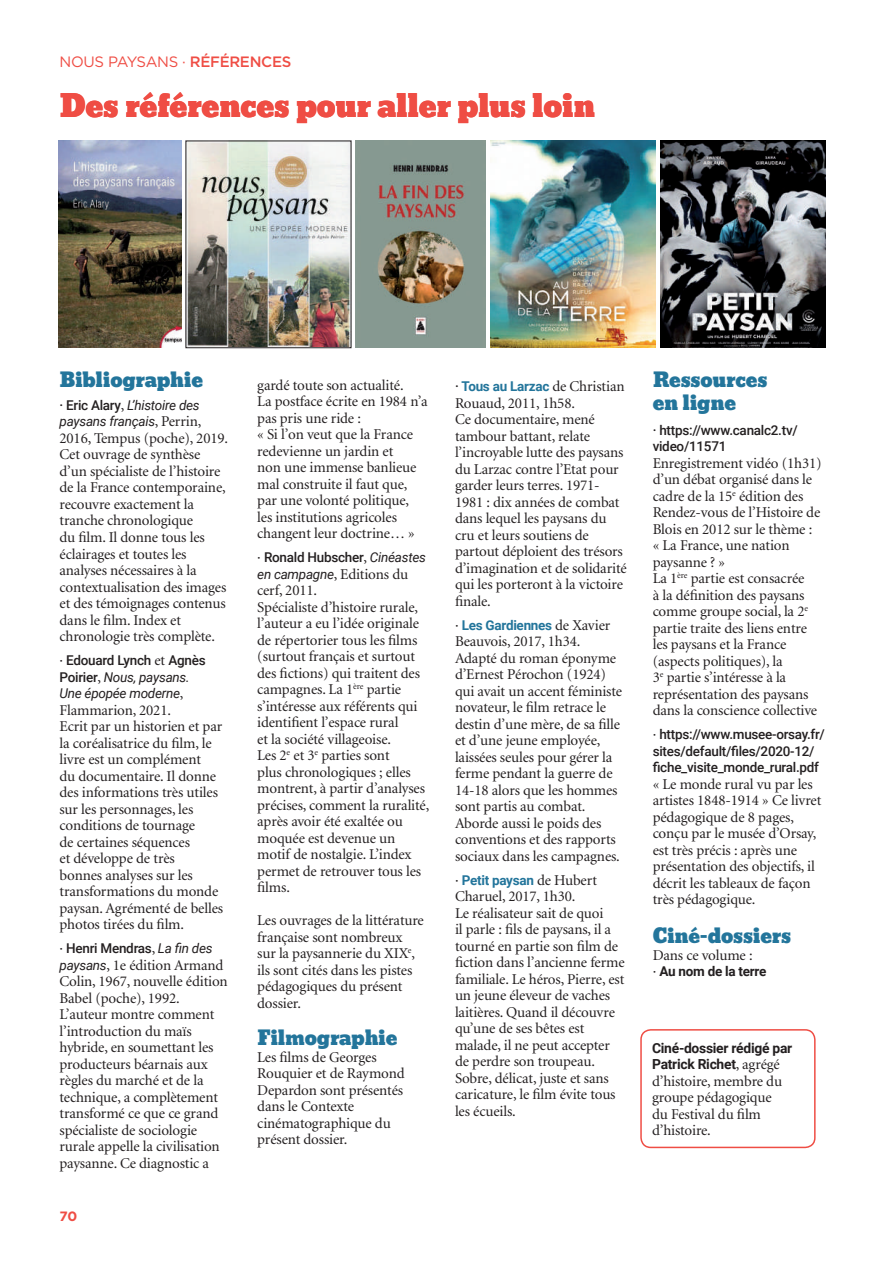
<style>
.page{position:relative;width:893px;height:1263px;background:#fff}
.page>*{position:absolute;margin:0;border:0;box-sizing:border-box;transform-origin:0 0}
.t1{font:30px "Bevan";letter-spacing:-.01em;color:#ef4d44}
.t2{font:19.5px/22.5px "Bevan";letter-spacing:-.015em;color:#23759b}
.t3{font:15px/16.5px "Minion";letter-spacing:-.01em;color:#231f20}
.t4{font:15px "Gotham";letter-spacing:-.02em;color:#ef4d44}
.t5{font:700 13.8px/16.5px "Roboto";letter-spacing:-.02em;color:#231f20}
.t6{font:500 13.5px/16.5px "Roboto";letter-spacing:-.02em;color:#231f20}
.t7{font:italic 13.5px/16.5px "Roboto";letter-spacing:-.02em;color:#231f20}
.t8{font:700 13.5px "Roboto";letter-spacing:-.02em;color:#23759b}
.t9{font:700 13.5px "Roboto";letter-spacing:-.02em;color:#231f20}
.t10{font:700 13.5px "Gotham";color:#ef4d44}
.s1{font-weight:500}
.s2{font-weight:500;font-style:normal}
.s3{font-family:"Minion";font-style:normal;font-size:15px}
.s4{font-family:"Minion";font-weight:400;font-size:15px}
.s5{font-weight:400;font-style:italic}
.s6{font-family:"Roboto";font-style:italic;font-size:13.5px}
.s7{font-weight:500;color:#231f20}
.s8{font-family:"Minion";font-weight:400;font-size:15px;color:#231f20}
</style>
<div class="page">
<img style="left:59px;top:141px;width:123px;height:206px">
<img style="left:355px;top:141px;width:131px;height:206px">
<img style="left:188px;top:143px;width:161px;height:203px">
<img style="left:490px;top:141px;width:165px;height:207px">
<img style="left:660px;top:141px;width:165px;height:207px">
<div style="left:640px;top:1029px;width:176px;height:119px;border:2px solid #ef4d44;border-radius:10px"></div>
<p class="t4" style="left:60px;top:53px;width:233px">NOUS PAYSANS · <span class="s1">RÉFÉRENCES</span></p>
<h1 class="t1" style="left:60px;top:82px;width:537px">Des références pour aller plus loin</h1>
<h2 class="t2" style="left:60px;top:369px;width:145px">Bibliographie</h2>
<p class="t7" style="left:60px;top:396px;width:143px"><span class="s2">· Eric Alary</span><span class="s3">,</span> L’histoire des paysans français<span class="s3">, Perrin,</span></p>
<p class="t3" style="left:60px;top:430px;width:170px">2016, Tempus (poche), 2019.<br>Cet ouvrage de synthèse d’un spécialiste de l’histoire de la France contemporaine, recouvre exactement la tranche chronologique<br>du film. Il donne tous les éclairages et toutes les analyses nécessaires à la contextualisation des images et des témoignages contenus dans le film. Index et chronologie très complète.</p>
<p class="t7" style="left:60px;top:651px;width:148px"><span class="s3">·</span> <span class="s2">Edouard Lynch</span> <span class="s3">et</span> <span class="s2">Agnès<br>Poirier</span><span class="s3">,</span> Nous, paysans.<br>Une épopée moderne<span class="s3">,</span></p>
<p class="t3" style="left:60px;top:702px;width:165px">Flammarion, 2021.<br>Ecrit par un historien et par la coréalisatrice du film, le livre est un complément<br>du documentaire. Il donne des informations très utiles sur les personnages, les conditions de tournage<br>de certaines séquences<br>et développe de très<br>bonnes analyses sur les transformations du monde paysan. Agrémenté de belles photos tirées du film.</p>
<p class="t6" style="left:60px;top:939px;width:155px"><span class="s4">·</span> Henri Mendras<span class="s4">,</span> <span class="s5">La fin des</span></p>
<p class="t3" style="left:60px;top:957px;width:170px"><span class="s6">paysans</span>, 1e édition Armand<br>Colin, 1967, nouvelle édition<br>Babel (poche), 1992.<br>L’auteur montre comment l’introduction du maïs hybride, en soumettant les producteurs béarnais aux règles du marché et de la technique, a complètement transformé ce que ce grand spécialiste de sociologie rurale appelle la civilisation paysanne. Ce diagnostic a</p>
<p class="t10" style="left:60px;top:1208px;width:19px">70</p>
<p class="t3" style="left:257px;top:377px;width:172px">gardé toute son actualité.<br>La postface écrite en 1984 n’a pas pris une ride :<br>« Si l’on veut que la France redevienne un jardin et<br>non une immense banlieue mal construite il faut que, par une volonté politique, les institutions agricoles changent leur doctrine… »</p>
<p class="t6" style="left:257px;top:549px;width:170px"><span class="s4">·</span> Ronald Hubscher<span class="s4">,</span> <span class="s5">Cinéastes</span></p>
<p class="t3" style="left:257px;top:566px;width:174px"><span class="s6">en campagne</span>, Editions du cerf, 2011.<br>Spécialiste d’histoire rurale, l’auteur a eu l’idée originale de répertorier tous les films (surtout français et surtout des fictions) qui traitent des campagnes. La 1<sup>ère</sup> partie s’intéresse aux référents qui identifient l’espace rural<br>et la société villageoise.<br>Les 2<sup>e</sup> et 3<sup>e</sup> parties sont<br>plus chronologiques ; elles montrent, à partir d’analyses précises, comment la ruralité, après avoir été exaltée ou moquée est devenue un motif de nostalgie. L’index permet de retrouver tous les films.</p>
<p class="t3" style="left:257px;top:913px;width:168px">Les ouvrages de la littérature française sont nombreux sur la paysannerie du XIX<sup>e</sup>, ils sont cités dans les pistes pédagogiques du présent dossier.</p>
<h2 class="t2" style="left:257px;top:1027px;width:142px">Filmographie</h2>
<p class="t3" style="left:257px;top:1049px;width:149px">Les films de Georges<br>Rouquier et de Raymond<br>Depardon sont présentés dans le Contexte cinématographique du présent dossier.</p>
<p class="t8" style="left:455px;top:377px;width:171px"><span class="s7">·</span> Tous au Larzac <span class="s8">de Christian</span></p>
<p class="t3" style="left:455px;top:395px;width:173px">Rouaud, 2011, 1h58.<br>Ce documentaire, mené tambour battant, relate l’incroyable lutte des paysans du Larzac contre l’Etat pour garder leurs terres. 1971-<br>1981 : dix années de combat dans lequel les paysans du cru et leurs soutiens de partout déploient des trésors d’imagination et de solidarité qui les porteront à la victoire finale.</p>
<p class="t8" style="left:455px;top:615px;width:157px"><span class="s8">·</span> Les Gardiennes <span class="s8">de Xavier</span></p>
<p class="t3" style="left:455px;top:634px;width:169px">Beauvois, 2017, 1h34.<br>Adapté du roman éponyme d’Ernest Pérochon (1924) qui avait un accent féministe novateur, le film retrace le destin d’une mère, de sa fille et d’une jeune employée, laissées seules pour gérer la ferme pendant la guerre de<br>14-18 alors que les hommes sont partis au combat.<br>Aborde aussi le poids des conventions et des rapports sociaux dans les campagnes.</p>
<p class="t8" style="left:455px;top:870px;width:143px"><span class="s8">·</span> Petit paysan <span class="s8">de Hubert</span></p>
<p class="t3" style="left:455px;top:889px;width:171px">Charuel, 2017, 1h30.<br>Le réalisateur sait de quoi<br>il parle : fils de paysans, il a tourné en partie son film de fiction dans l’ancienne ferme familiale. Le héros, Pierre, est un jeune éleveur de vaches laitières. Quand il découvre qu’une de ses bêtes est malade, il ne peut accepter de perdre son troupeau.<br>Sobre, délicat, juste et sans caricature, le film évite tous les écueils.</p>
<h2 class="t2" style="left:653px;top:369px;width:116px">Ressources en ligne</h2>
<p class="t6" style="left:653px;top:421px;width:147px">· https://www.canalc2.tv/ video/11571</p>
<p class="t3" style="left:653px;top:455px;width:170px">Enregistrement vidéo (1h31) d’un débat organisé dans le cadre de la 15<sup>e</sup> édition des<br>Rendez-vous de l’Histoire de<br>Blois en 2012 sur le thème : « La France, une nation paysanne ? »<br>La 1<sup>ère</sup> partie est consacrée<br>à la définition des paysans comme groupe social, la 2<sup>e </sup>partie traite des liens entre les paysans et la France (aspects politiques), la<br>3<sup>e</sup> partie s’intéresse à la représentation des paysans dans la conscience collective</p>
<p class="t6" style="left:653px;top:726px;width:174px"><span class="s4">·</span> https://www.musee-orsay.fr/ sites/default/files/2020-12/ fiche_visite_monde_rural.pdf</p>
<p class="t3" style="left:653px;top:776px;width:170px">« Le monde rural vu par les artistes 1848-1914 » Ce livret pédagogique de 8 pages, conçu par le musée d’Orsay, est très précis : après une présentation des objectifs, il décrit les tableaux de façon très pédagogique.</p>
<h2 class="t2" style="left:653px;top:925px;width:140px">Ciné-dossiers</h2>
<p class="t3" style="left:653px;top:947px;width:101px">Dans ce volume :</p>
<p class="t9" style="left:653px;top:962px;width:115px"><span class="s4">·</span> Au nom de la terre</p>
<p class="t5" style="left:652px;top:1039px;width:142px">Ciné-dossier rédigé par<br>Patrick Richet<span class="s4">, agrégé</span></p>
<p class="t3" style="left:652px;top:1073px;width:132px">d’histoire, membre du groupe pédagogique du Festival du film d’histoire.</p>
</div>
